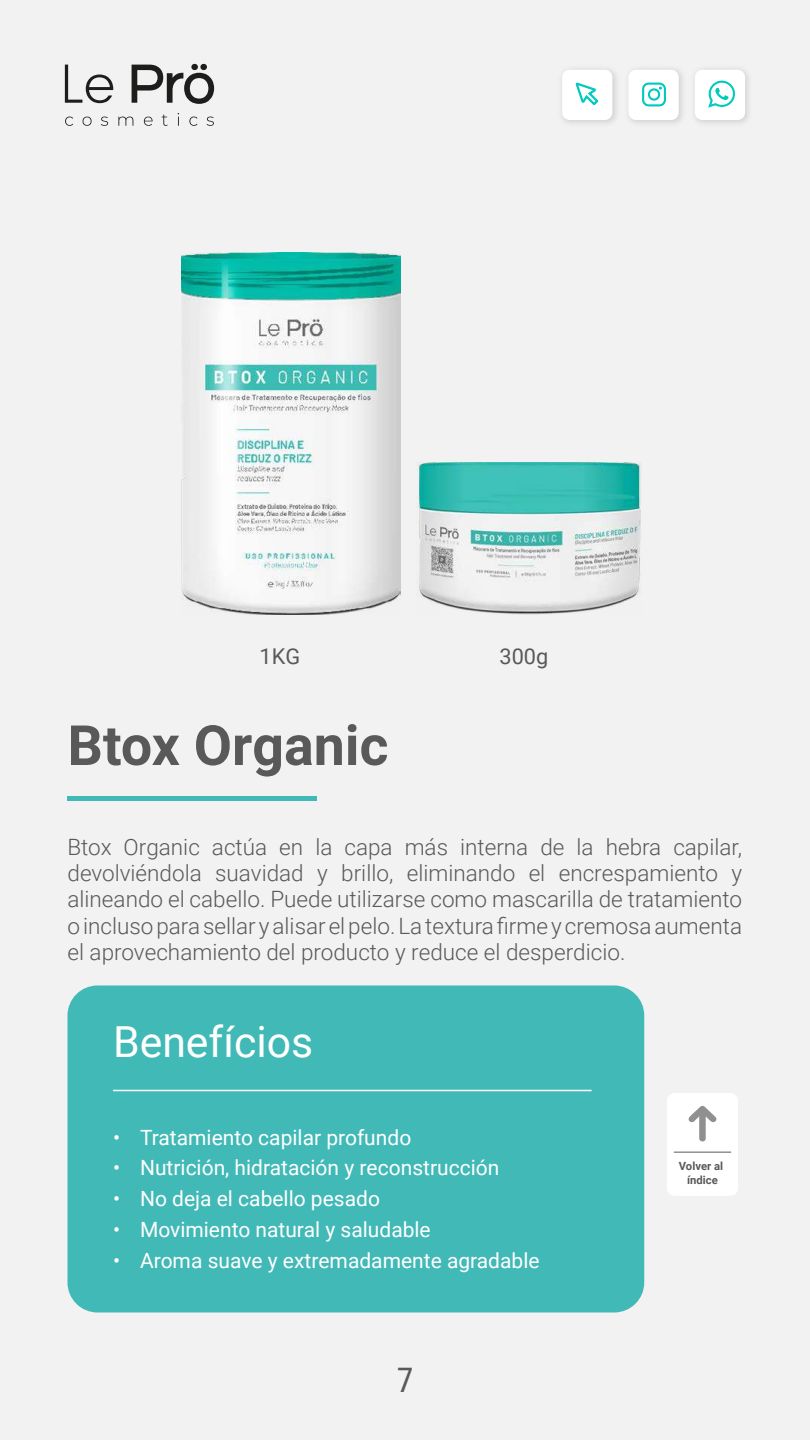
<style>
.page{position:relative;width:810px;height:1440px;background:#fff}
.page>*{position:absolute;margin:0;border:0;box-sizing:border-box;transform-origin:0 0}
.t1{font:700 55.5px "Roboto";color:#595959}
.t2{font:42.75px "Roboto";color:#fff}
.t3{font:33.75px "Roboto Condensed";color:#595959}
.t4{font:300 22.5px/26.2px "Roboto";color:#595959;text-align:justify}
.t5{font:21.75px "Roboto";color:#595959}
.t6{font:21px "Roboto";color:#fff}
.t7{font:700 11.25px/13.6px "Roboto";color:#595959;text-align:center}
</style>
<div class="page">
<div style="left:1px;top:0;width:809px;height:1440px;background:#f2f2f2"></div>
<svg style="left:65px;top:65px;width:48px;height:38px"></svg>
<svg style="left:132px;top:65px;width:82px;height:39px"></svg>
<svg style="left:65px;top:117px;width:8px;height:9px"></svg>
<svg style="left:82px;top:116px;width:10px;height:10px"></svg>
<svg style="left:101px;top:117px;width:7px;height:9px"></svg>
<svg style="left:118px;top:117px;width:15px;height:9px"></svg>
<svg style="left:144px;top:116px;width:9px;height:10px"></svg>
<svg style="left:162px;top:115px;width:6px;height:11px"></svg>
<svg style="left:178px;top:113px;width:1px;height:13px"></svg>
<svg style="left:189px;top:117px;width:8px;height:9px"></svg>
<svg style="left:207px;top:117px;width:7px;height:9px"></svg>
<img style="left:554px;top:62px;width:67px;height:68px">
<div style="left:562px;top:70px;width:50px;height:50px;background:#fff;border-radius:8px"></div>
<img style="left:621px;top:62px;width:66px;height:68px">
<div style="left:629px;top:70px;width:50px;height:50px;background:#fff;border-radius:8px"></div>
<img style="left:687px;top:62px;width:69px;height:68px">
<div style="left:695px;top:70px;width:50px;height:50px;background:#fff;border-radius:8px"></div>
<svg style="left:708px;top:81px;width:27px;height:27px"></svg>
<svg style="left:642px;top:83px;width:24px;height:23px"></svg>
<svg style="left:575px;top:82px;width:24px;height:23px"></svg>
<hr style="left:0;top:0;width:1px;height:1440px;background:#f2f2f2">
<hr style="left:68px;top:796px;width:249px;height:4px;background:#41b9b6">
<div style="left:68px;top:986px;width:576px;height:326px;background:#41b9b6;border-radius:30px"></div>
<hr style="left:113px;top:1090px;width:479px;height:1px;background:#fff">
<img style="left:181px;top:253px;width:219px;height:362px">
<img style="left:416px;top:462px;width:225px;height:153px">
<div style="left:667px;top:1093px;width:71px;height:103px;background:#fff;border-radius:8px"></div>
<svg style="left:688px;top:1105px;width:29px;height:37px"></svg>
<hr style="left:674px;top:1152px;width:57px;height:1px;background:#595959">
<p class="t5" style="left:260px;top:641px;width:42px">1KG</p>
<p class="t5" style="left:499px;top:641px;width:50px">300g</p>
<h1 class="t1" style="left:68px;top:706px;width:322px">Btox Organic</h1>
<p class="t4" style="left:68px;top:833px;width:676px">Btox Organic actúa en la capa más interna de la hebra capilar, devolviéndola suavidad y brillo, eliminando el encrespamiento y alineando el cabello. Puede utilizarse como mascarilla de tratamiento o incluso para sellar y alisar el pelo. La textura firme y cremosa aumenta el aprovechamiento del producto y reduce el desperdicio.</p>
<h2 class="t2" style="left:113px;top:1012px;width:202px">Benefícios</h2>
<p class="t6" style="left:113px;top:1123px;width:300px">• Tratamiento capilar profundo</p>
<p class="t6" style="left:113px;top:1153px;width:388px">• Nutrición, hidratación y reconstrucción</p>
<p class="t6" style="left:113px;top:1184px;width:268px">• No deja el cabello pesado</p>
<p class="t6" style="left:113px;top:1215px;width:319px">• Movimiento natural y saludable</p>
<p class="t6" style="left:113px;top:1246px;width:428px">• Aroma suave y extremadamente agradable</p>
<h3 class="t3" style="left:397px;top:1356px;width:18px">7</h3>
<p class="t7" style="left:679px;top:1159px;width:46px">Volver al índice</p>
</div>
